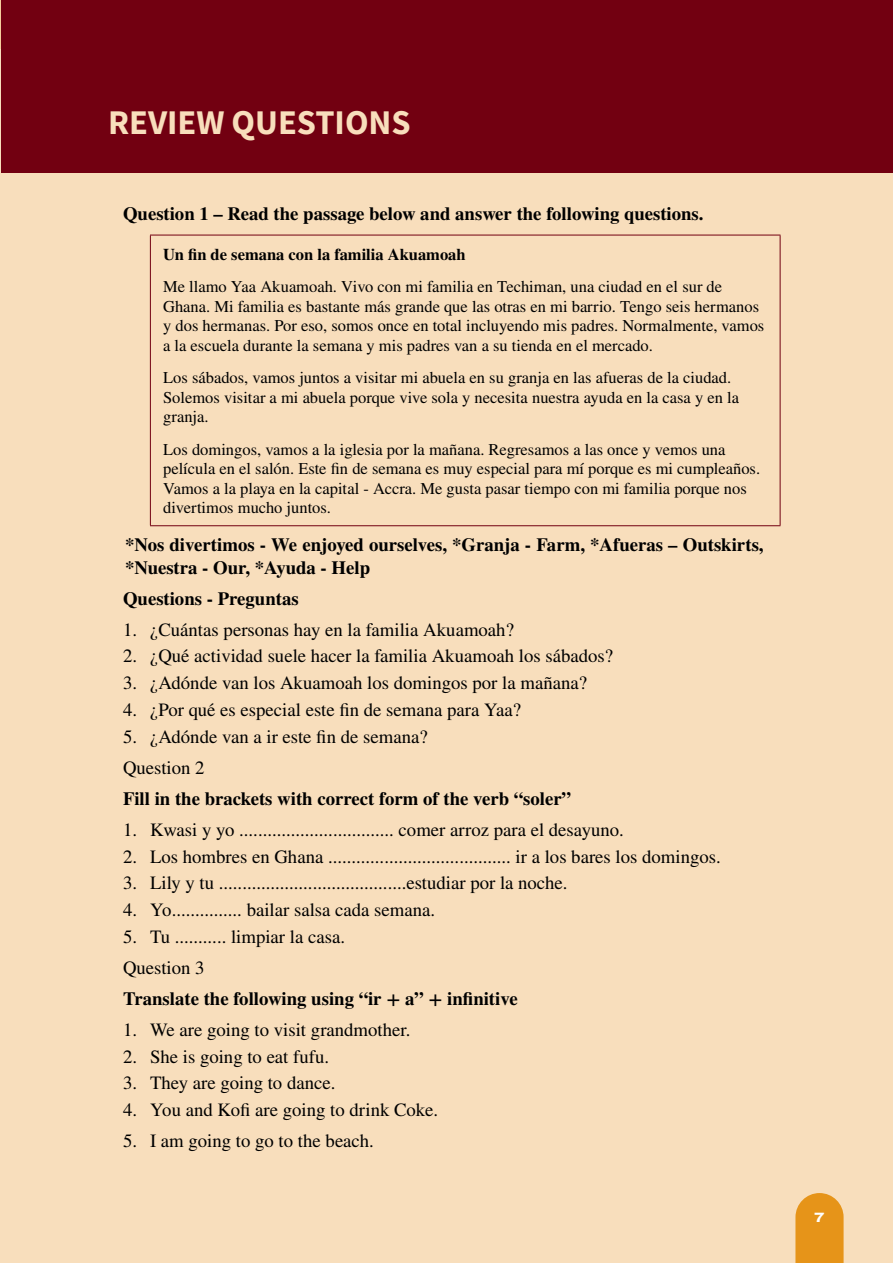
<style>
.page{position:relative;width:893px;height:1263px;background:#f8debc}
.page>*{position:absolute;margin:0;border:0;box-sizing:border-box;transform-origin:0 0}
.t1{font:700 34.5px "Source Sans Pro";color:#f8debc}
.t2{font:18.75px/31px "STIX General";color:#000}
.t3{font:700 18.75px/22.5px "STIX General";color:#000}
.t4{font:16.5px/19.5px "STIX General";color:#000}
.t5{font:700 16.5px "STIX General";color:#000}
.t6{font:800 13.5px "Archivo Expanded";color:#fff}
</style>
<div class="page">
<svg style="left:795px;top:1193px;width:49px;height:70px;background:#e79a27"></svg>
<div style="left:2px;top:0;width:891px;height:172px;background:#720011"></div>
<hr style="left:150px;top:235px;width:630px;height:1px;background:#720011">
<hr style="left:150px;top:235px;width:1px;height:290px;background:#720011">
<hr style="left:780px;top:235px;width:1px;height:290px;background:#720011">
<hr style="left:150px;top:525px;width:630px;height:1px;background:#720011">
<h1 class="t1" style="left:108px;top:99px;width:304px">REVIEW QUESTIONS</h1>
<p class="t3" style="left:123px;top:203px;width:582px">Question 1 – Read the passage below and answer the following questions.</p>
<p class="t5" style="left:163px;top:243px;width:304px">Un fin de semana con la familia Akuamoah</p>
<p class="t4" style="left:163px;top:278px;width:603px">Me llamo Yaa Akuamoah. Vivo con mi familia en Techiman, una ciudad en el sur de Ghana. Mi familia es bastante más grande que las otras en mi barrio. Tengo seis hermanos y dos hermanas. Por eso, somos once en total incluyendo mis padres. Normalmente, vamos a la escuela durante la semana y mis padres van a su tienda en el mercado.</p>
<p class="t4" style="left:163px;top:369px;width:577px">Los sábados, vamos juntos a visitar mi abuela en su granja en las afueras de la ciudad.<br>Solemos visitar a mi abuela porque vive sola y necesita nuestra ayuda en la casa y en la granja.</p>
<p class="t4" style="left:163px;top:440px;width:599px">Los domingos, vamos a la iglesia por la mañana. Regresamos a las once y vemos una película en el salón. Este fin de semana es muy especial para mí porque es mi cumpleaños.<br>Vamos a la playa en la capital - Accra. Me gusta pasar tiempo con mi familia porque nos divertimos mucho juntos.</p>
<p class="t3" style="left:125px;top:534px;width:640px">*Nos divertimos - We enjoyed ourselves, *Granja - Farm, *Afueras – Outskirts, *Nuestra - Our, *Ayuda - Help</p>
<p class="t3" style="left:123px;top:588px;width:177px">Questions - Preguntas</p>
<p class="t2" style="left:123px;top:615px;width:392px">1. ¿Cuántas personas hay en la familia Akuamoah?</p>
<p class="t2" style="left:123px;top:641px;width:492px">2. ¿Qué actividad suele hacer la familia Akuamoah los sábados?</p>
<p class="t2" style="left:123px;top:668px;width:466px">3. ¿Adónde van los Akuamoah los domingos por la mañana?</p>
<p class="t2" style="left:123px;top:695px;width:400px">4. ¿Por qué es especial este fin de semana para Yaa?</p>
<p class="t2" style="left:123px;top:722px;width:306px">5. ¿Adónde van a ir este fin de semana?<br>Question 2</p>
<p class="t3" style="left:123px;top:788px;width:450px">Fill in the brackets with correct form of the verb “soler”</p>
<p class="t2" style="left:123px;top:815px;width:502px">1. Kwasi y yo ................................. comer arroz para el desayuno.</p>
<p class="t2" style="left:123px;top:841px;width:599px">2. Los hombres en Ghana ....................................... ir a los bares los domingos.</p>
<p class="t2" style="left:123px;top:868px;width:446px">3. Lily y tu ........................................estudiar por la noche.</p>
<p class="t2" style="left:123px;top:895px;width:314px">4. Yo............... bailar salsa cada semana.</p>
<p class="t2" style="left:123px;top:922px;width:224px">5. Tu ........... limpiar la casa.<br>Question 3</p>
<p class="t3" style="left:123px;top:988px;width:396px">Translate the following using “ir + a” + infinitive</p>
<p class="t2" style="left:123px;top:1015px;width:289px">1. We are going to visit grandmother.</p>
<p class="t2" style="left:123px;top:1042px;width:208px">2. She is going to eat fufu.</p>
<p class="t2" style="left:123px;top:1068px;width:214px">3. They are going to dance.</p>
<p class="t2" style="left:123px;top:1095px;width:317px">4. You and Kofi are going to drink Coke.</p>
<p class="t2" style="left:123px;top:1126px;width:252px">5. I am going to go to the beach.</p>
<p class="t6" style="left:815px;top:1207px;width:11px">7</p>
</div>
